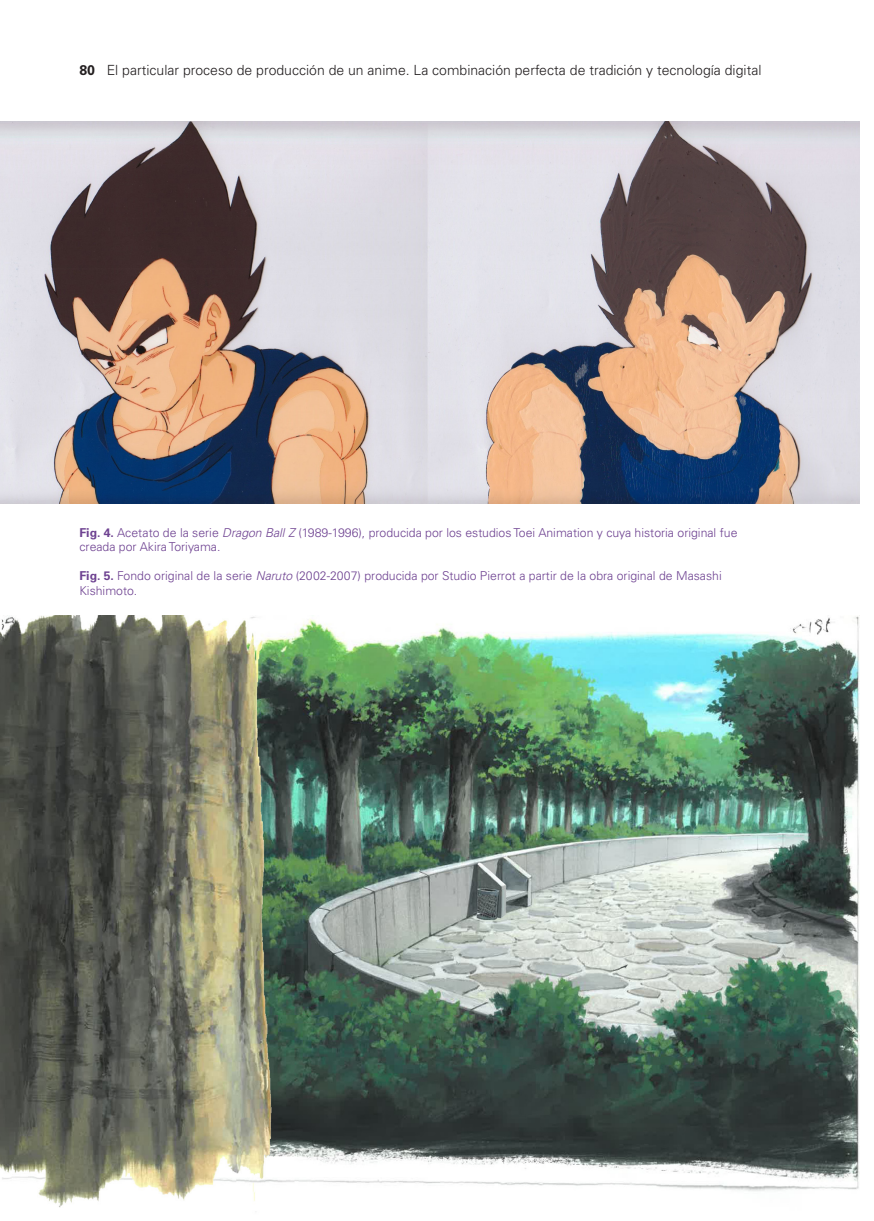
<style>
.page{position:relative;width:874px;height:1221px;background:#fff}
.page>*{position:absolute;margin:0;border:0;box-sizing:border-box;transform-origin:0 0}
.t1{font:300 14px "Univers LT Std";color:#231f20}
.t2{font:700 14px "Univers LT Std";color:#231f20}
.pies2{font:300 12.25px/14.5px "Univers LT Std";color:#6e4291}
.s1{font-weight:700}
.s2{font-style:italic}
</style>
<div class="page">
<img style="left:0;top:615px;width:858px;height:593px">
<img style="left:0;top:122px;width:858px;height:381px">
<p class="t2" style="left:79px;top:61px;width:17px">80</p>
<p class="t1" style="left:107px;top:61px;width:656px">El particular proceso de producción de un anime. La combinación perfecta de tradición y tecnología digital</p>
<p class="pies2" style="left:79px;top:525px;width:659px"><span class="s1">Fig. 4.</span> Acetato de la serie <span class="s2">Dragon Ball Z</span> (1989-1996), producida por los estudios Toei Animation y cuya historia original fue creada por Akira Toriyama.</p>
<p class="pies2" style="left:79px;top:568px;width:643px"><span class="s1">Fig. 5.</span> Fondo original de la serie <span class="s2">Naruto</span> (2002-2007) producida por Studio Pierrot a partir de la obra original de Masashi<br>Kishimoto.</p>
</div>
